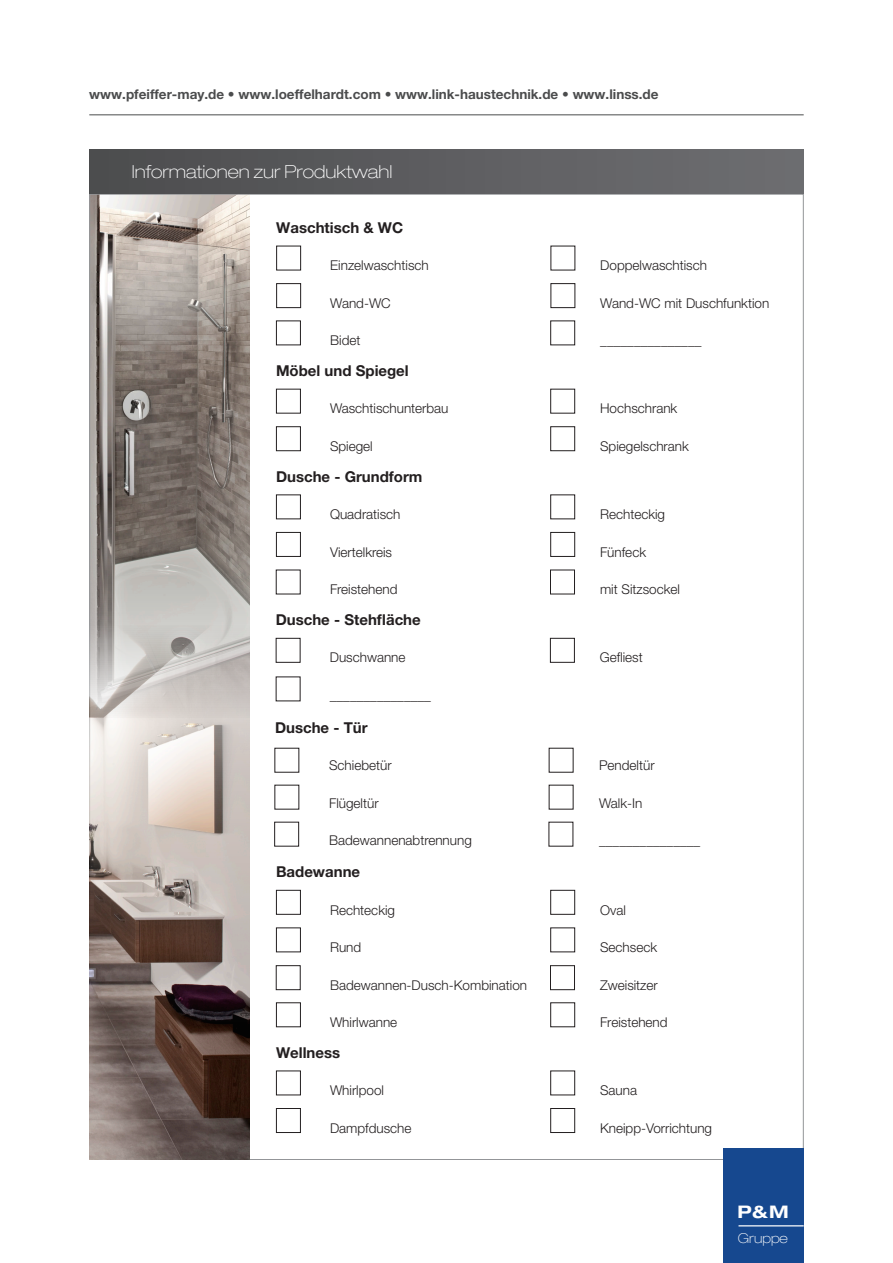
<style>
.page{position:relative;width:893px;height:1263px;background:#fff}
.page>*{position:absolute;margin:0;border:0;box-sizing:border-box;transform-origin:0 0}
.t1{font:100 expanded 18px "Helvetica Neue LT Pro";color:#fff}
.t2{font:700 expanded 17.4px "Helvetica Neue LT Pro";color:#fff}
.t3{font:700 15px "Helvetica Neue LT Pro";color:#231f20}
.t4{font:100 expanded 13.65px "Helvetica Neue LT Pro";color:#fff}
.t5{font:300 13.5px "Helvetica Neue LT Pro";color:#231f20}
.t6{font:700 13.5px "Helvetica Neue LT Pro";color:#4b4c4d}
</style>
<div class="page">
<img style="left:91px;top:196px;width:159px;height:429px">
<div style="left:89px;top:150px;width:715px;height:44px;background:linear-gradient(to right,#4c4d4e,#6e6e72)"></div>
<div style="left:276px;top:246px;width:25px;height:24px;border:1px solid #231f20"></div>
<div style="left:276px;top:389px;width:25px;height:24px;border:1px solid #231f20"></div>
<div style="left:276px;top:890px;width:25px;height:25px;border:1px solid #231f20"></div>
<div style="left:276px;top:1070px;width:25px;height:25px;border:1px solid #231f20"></div>
<div style="left:276px;top:494px;width:25px;height:25px;border:1px solid #231f20"></div>
<div style="left:550px;top:389px;width:25px;height:24px;border:1px solid #231f20"></div>
<div style="left:550px;top:890px;width:25px;height:25px;border:1px solid #231f20"></div>
<div style="left:550px;top:1070px;width:25px;height:25px;border:1px solid #231f20"></div>
<div style="left:550px;top:494px;width:25px;height:25px;border:1px solid #231f20"></div>
<div style="left:276px;top:283px;width:25px;height:25px;border:1px solid #231f20"></div>
<div style="left:276px;top:320px;width:25px;height:25px;border:1px solid #231f20"></div>
<div style="left:276px;top:426px;width:25px;height:25px;border:1px solid #231f20"></div>
<div style="left:276px;top:927px;width:25px;height:25px;border:1px solid #231f20"></div>
<div style="left:276px;top:1108px;width:25px;height:25px;border:1px solid #231f20"></div>
<div style="left:276px;top:965px;width:25px;height:25px;border:1px solid #231f20"></div>
<div style="left:276px;top:1002px;width:25px;height:25px;border:1px solid #231f20"></div>
<div style="left:274px;top:822px;width:25px;height:24px;border:1px solid #231f20"></div>
<div style="left:276px;top:532px;width:25px;height:25px;border:1px solid #231f20"></div>
<div style="left:550px;top:283px;width:25px;height:25px;border:1px solid #231f20"></div>
<div style="left:550px;top:320px;width:25px;height:25px;border:1px solid #231f20"></div>
<div style="left:550px;top:426px;width:25px;height:25px;border:1px solid #231f20"></div>
<div style="left:550px;top:927px;width:25px;height:25px;border:1px solid #231f20"></div>
<div style="left:550px;top:1108px;width:25px;height:25px;border:1px solid #231f20"></div>
<div style="left:550px;top:965px;width:25px;height:25px;border:1px solid #231f20"></div>
<div style="left:550px;top:1002px;width:25px;height:25px;border:1px solid #231f20"></div>
<div style="left:550px;top:532px;width:25px;height:25px;border:1px solid #231f20"></div>
<div style="left:276px;top:638px;width:24px;height:25px;border:1px solid #231f20"></div>
<div style="left:550px;top:570px;width:25px;height:24px;border:1px solid #231f20"></div>
<div style="left:550px;top:638px;width:25px;height:25px;border:1px solid #231f20"></div>
<img style="left:89px;top:625px;width:161px;height:535px">
<hr style="left:89px;top:114px;width:715px;height:1px;background:#4b4c4d">
<div style="left:723px;top:1149px;width:81px;height:114px;background:#16488f"></div>
<hr style="left:738px;top:1225px;width:66px;height:1px;background:#fff">
<p class="t6" style="left:89px;top:86px;width:571px">www.pfeiffer-may.de • www.loeffelhardt.com • www.link-haustechnik.de • www.linss.de</p>
<h1 class="t1" style="left:132px;top:161px;width:262px">Informationen zur Produktwahl</h1>
<p class="t3" style="left:276px;top:218px;width:128px">Waschtisch &amp; WC</p>
<p class="t5" style="left:330px;top:257px;width:100px">Einzelwaschtisch</p>
<p class="t5" style="left:600px;top:257px;width:108px">Doppelwaschtisch</p>
<p class="t5" style="left:330px;top:295px;width:62px">Wand-WC</p>
<p class="t5" style="left:600px;top:295px;width:170px">Wand-WC mit Duschfunktion</p>
<p class="t5" style="left:330px;top:332px;width:32px">Bidet</p>
<p class="t5" style="left:600px;top:332px;width:103px">_______________</p>
<p class="t3" style="left:276px;top:361px;width:134px">Möbel und Spiegel</p>
<p class="t5" style="left:330px;top:400px;width:120px">Waschtischunterbau</p>
<p class="t5" style="left:600px;top:400px;width:79px">Hochschrank</p>
<p class="t5" style="left:330px;top:438px;width:44px">Spiegel</p>
<p class="t5" style="left:600px;top:438px;width:90px">Spiegelschrank</p>
<p class="t3" style="left:276px;top:467px;width:148px">Dusche - Grundform</p>
<p class="t5" style="left:330px;top:506px;width:72px">Quadratisch</p>
<p class="t5" style="left:600px;top:506px;width:67px">Rechteckig</p>
<p class="t5" style="left:330px;top:544px;width:64px">Viertelkreis</p>
<p class="t5" style="left:600px;top:544px;width:48px">Fünfeck</p>
<p class="t5" style="left:330px;top:581px;width:69px">Freistehend</p>
<p class="t5" style="left:600px;top:581px;width:82px">mit Sitzsockel</p>
<p class="t3" style="left:276px;top:610px;width:147px">Dusche - Stehfläche</p>
<p class="t5" style="left:330px;top:649px;width:77px">Duschwanne</p>
<p class="t5" style="left:600px;top:649px;width:44px">Gefliest</p>
<p class="t5" style="left:330px;top:687px;width:103px">_______________</p>
<p class="t3" style="left:275px;top:718px;width:94px">Dusche - Tür</p>
<p class="t5" style="left:329px;top:757px;width:64px">Schiebetür</p>
<p class="t5" style="left:599px;top:757px;width:57px">Pendeltür</p>
<p class="t5" style="left:329px;top:795px;width:51px">Flügeltür</p>
<p class="t5" style="left:599px;top:795px;width:45px">Walk-In</p>
<p class="t5" style="left:329px;top:832px;width:144px">Badewannenabtrennung</p>
<p class="t5" style="left:599px;top:832px;width:103px">_______________</p>
<p class="t3" style="left:276px;top:862px;width:86px">Badewanne</p>
<p class="t5" style="left:330px;top:901px;width:67px">Rechteckig</p>
<p class="t5" style="left:600px;top:901px;width:27px">Oval</p>
<p class="t5" style="left:330px;top:939px;width:33px">Rund</p>
<p class="t5" style="left:600px;top:939px;width:59px">Sechseck</p>
<p class="t5" style="left:330px;top:976px;width:199px">Badewannen-Dusch-Kombination</p>
<p class="t5" style="left:600px;top:976px;width:59px">Zweisitzer</p>
<p class="t5" style="left:330px;top:1014px;width:69px">Whirlwanne</p>
<p class="t5" style="left:600px;top:1014px;width:69px">Freistehend</p>
<p class="t3" style="left:276px;top:1043px;width:66px">Wellness</p>
<p class="t5" style="left:330px;top:1082px;width:56px">Whirlpool</p>
<p class="t5" style="left:600px;top:1082px;width:39px">Sauna</p>
<p class="t5" style="left:330px;top:1120px;width:83px">Dampfdusche</p>
<p class="t5" style="left:600px;top:1120px;width:114px">Kneipp-Vorrichtung</p>
<p class="t2" style="left:737px;top:1201px;width:53px">P&amp;M</p>
<p class="t4" style="left:738px;top:1230px;width:51px">Gruppe</p>
</div>
